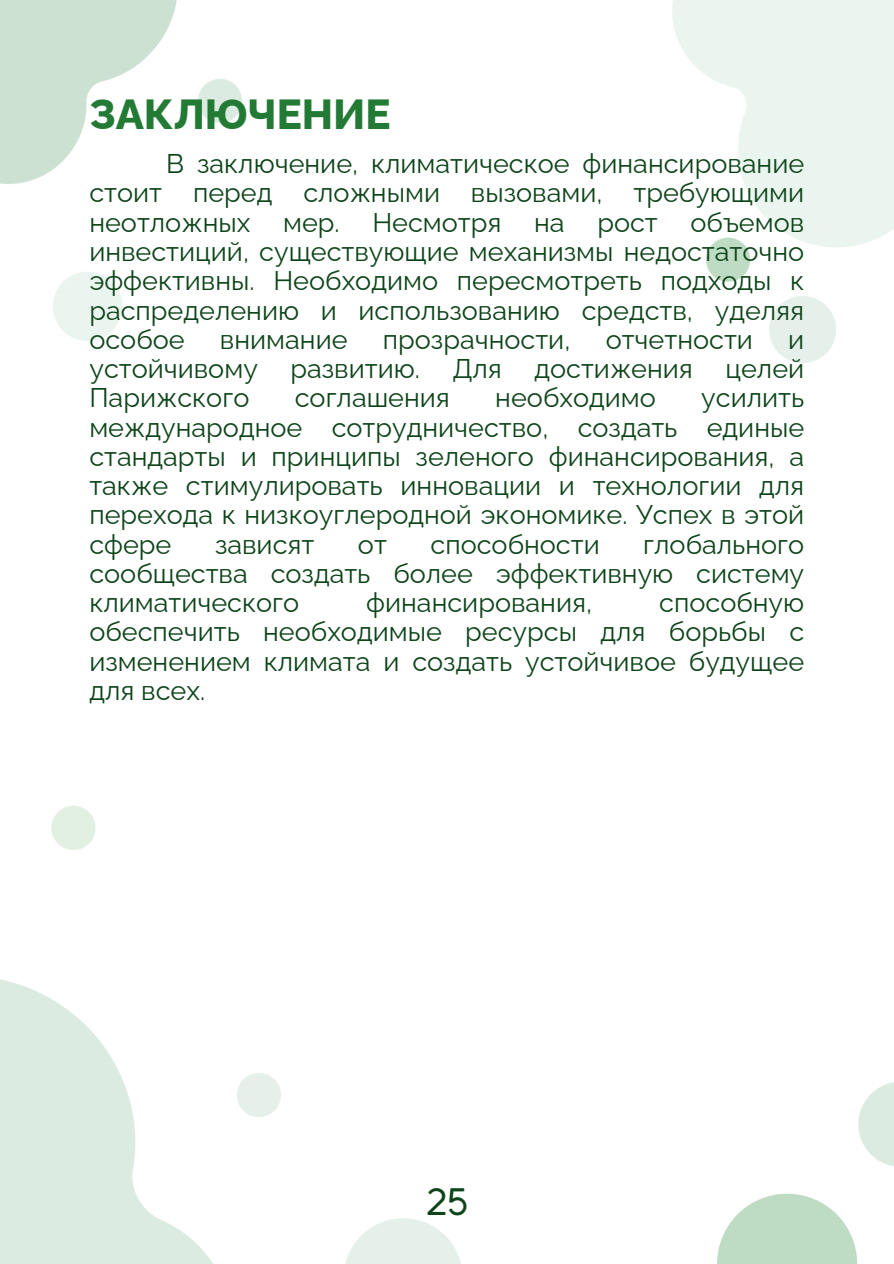
<style>
.page{position:relative;width:894px;height:1264px;background:#fff}
.page>*{position:absolute;margin:0;border:0;box-sizing:border-box;transform-origin:0 0}
.t1{font:800 42px "Raleway";color:#227a35}
.t2{font:36px "Coco Gothic";color:#0d4419}
.t3{font:27px/29.2px "Raleway";color:#0d4419;text-align:justify}
</style>
<div class="page">
<img style="left:0;top:0;width:893px;height:1263px">
<p class="t1" style="left:89px;top:89px;width:303px">ЗАКЛЮЧЕНИЕ</p>
<h1 class="t3" style="left:89px;top:149px;width:716px;text-indent:77px">В заключение, климатическое финансирование стоит перед сложными вызовами, требующими неотложных мер. Несмотря на рост объемов инвестиций, существующие механизмы недостаточно эффективны. Необходимо пересмотреть подходы к распределению и использованию средств, уделяя особое</h1>
<h1 class="t3" style="left:220px;top:324px;width:129px">внимание</h1>
<h1 class="t3" style="left:383px;top:324px;width:189px">прозрачности,</h1>
<h1 class="t3" style="left:605px;top:324px;width:149px">отчетности</h1>
<h1 class="t3" style="left:89px;top:324px;width:716px;text-indent:698px">и устойчивому развитию. Для достижения целей Парижского</h1>
<h1 class="t3" style="left:295px;top:383px;width:157px">соглашения</h1>
<h1 class="t3" style="left:495px;top:383px;width:162px">необходимо</h1>
<h1 class="t3" style="left:89px;top:383px;width:716px;text-indent:611px">усилить международное сотрудничество, создать единые стандарты и принципы зеленого финансирования, а также стимулировать инновации и технологии для перехода к низкоуглеродной экономике. Успех в этой сфере</h1>
<h1 class="t3" style="left:89px;top:529px;width:716px;text-indent:553px">глобального сообщества создать более эффективную систему климатического</h1>
<h1 class="t3" style="left:215px;top:529px;width:101px">зависят</h1>
<h1 class="t3" style="left:358px;top:529px;width:30px">от</h1>
<h1 class="t3" style="left:430px;top:529px;width:171px">способности</h1>
<h1 class="t3" style="left:89px;top:588px;width:716px;text-indent:569px">способную обеспечить необходимые ресурсы для борьбы с изменением климата и создать устойчивое будущее для всех.</h1>
<h1 class="t3" style="left:366px;top:588px;width:227px">финансирования,</h1>
<p class="t2" style="left:425px;top:1188px;width:44px">25</p>
</div>
